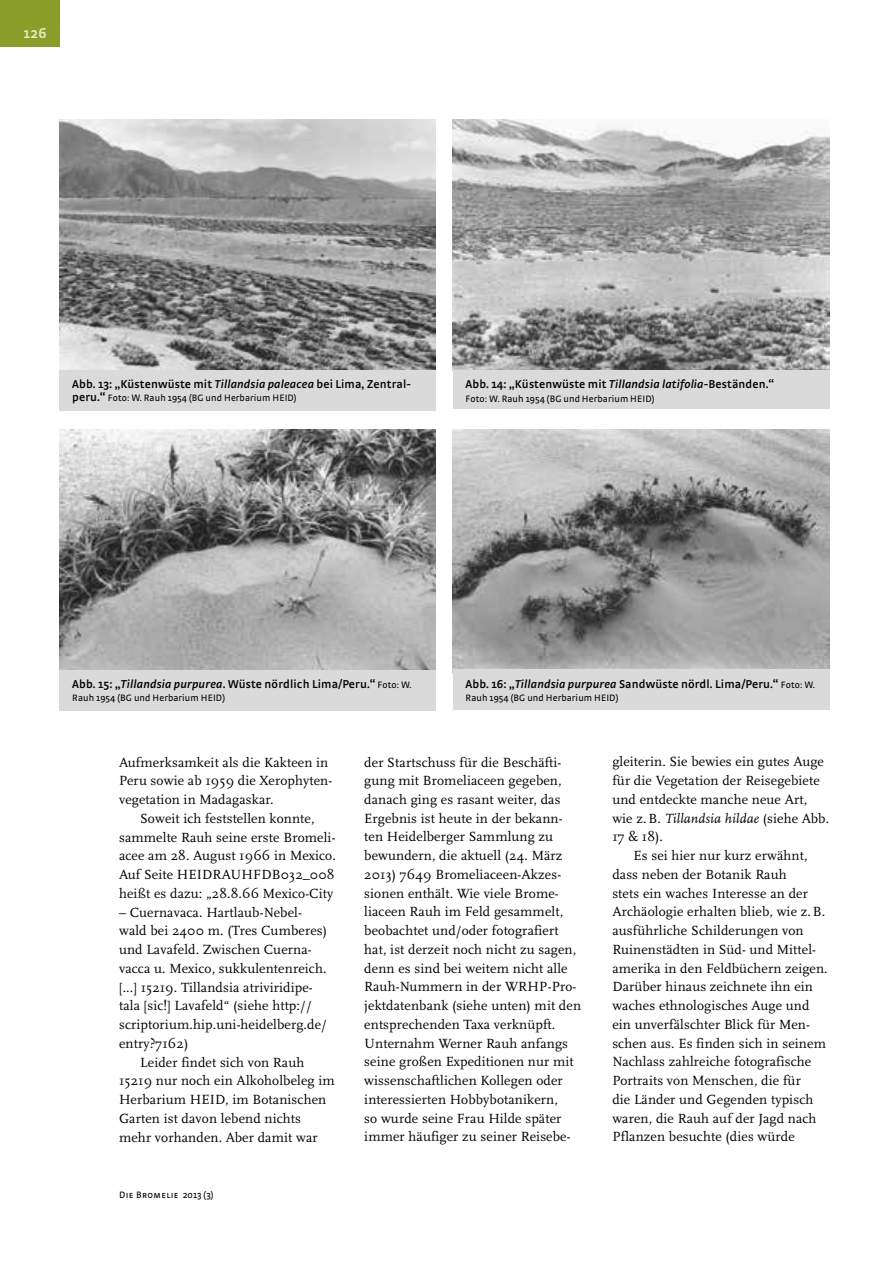
<style>
.page{position:relative;width:893px;height:1263px;background:#fff}
.page>*{position:absolute;margin:0;border:0;box-sizing:border-box;transform-origin:0 0}
.t1{font:600 15px "Strada OT";color:#e7eec6}
.t2{font:13.8px/18.8px "Scala OT";letter-spacing:.01em;color:#000}
.t3{font:600 12px "Strada OT";letter-spacing:.01em;color:#000}
.t4{font:9.75px "Strada OT";letter-spacing:.01em;color:#000}
.t5{font:9.75px "Strada OT";letter-spacing:.04em;color:#000}
.s1{font-style:italic}
.s2{font-weight:600;font-size:12px}
.s3{font-weight:400;font-size:9.75px}
</style>
<div class="page">
<img style="left:60px;top:119px;width:376px;height:251px">
<img style="left:453px;top:119px;width:376px;height:251px">
<img style="left:60px;top:429px;width:376px;height:241px">
<img style="left:453px;top:429px;width:376px;height:241px">
<div style="left:60px;top:370px;width:376px;height:40px;background:#dadada"></div>
<div style="left:60px;top:670px;width:376px;height:40px;background:#dadada"></div>
<div style="left:453px;top:370px;width:376px;height:39px;background:#dadada"></div>
<div style="left:453px;top:670px;width:376px;height:40px;background:#dadada"></div>
<div style="left:0;top:0;width:60px;height:47px;background:#899d28"></div>
<p class="t1" style="left:23px;top:25px;width:25px">126</p>
<p class="t3" style="left:72px;top:377px;width:339px">Abb. 13: „Küstenwüste mit <span class="s1">Tillandsia paleacea</span> bei Lima, Zentral-</p>
<p class="t4" style="left:72px;top:392px;width:226px"><span class="s2">peru.“</span> Foto: W. Rauh 1954 (BG und Herbarium HEID)</p>
<p class="t3" style="left:466px;top:377px;width:310px">Abb. 14: „Küstenwüste mit <span class="s1">Tillandsia latifolia</span>-Beständen.“</p>
<p class="t4" style="left:466px;top:393px;width:191px">Foto: W. Rauh 1954 (BG und Herbarium HEID)</p>
<p class="t3" style="left:72px;top:677px;width:341px">Abb. 15: „<span class="s1">Tillandsia purpurea</span>. Wüste nördlich Lima/Peru.“ <span class="s3">Foto: W.</span></p>
<p class="t4" style="left:72px;top:692px;width:154px">Rauh 1954 (BG und Herbarium HEID)</p>
<p class="t3" style="left:466px;top:677px;width:351px">Abb. 16: „<span class="s1">Tillandsia purpurea</span> Sandwüste nördl. Lima/Peru.“ <span class="s3">Foto: W.</span></p>
<p class="t4" style="left:466px;top:692px;width:154px">Rauh 1954 (BG und Herbarium HEID)</p>
<p class="t2" style="left:119px;top:753px;width:215px">Aufmerksamkeit als die Kakteen in<br>Peru sowie ab 1959 die Xerophyten&shy;vegetation in Madagaskar.</p>
<p class="t2" style="left:119px;top:809px;width:218px;text-align:center">Soweit ich feststellen konnte, sammelte Rauh seine erste Bromeli&shy;acee am 28. August 1966 in Mexico.<br>Auf Seite HEIDRAUHFDB032_008 heißt es dazu: „28.8.66 Mexico-City</p>
<p class="t2" style="left:119px;top:903px;width:184px">– Cuernavaca. Hartlaub-Nebel-</p>
<p class="t2" style="left:119px;top:922px;width:210px">wald bei 2400 m. (Tres Cumberes)</p>
<p class="t2" style="left:119px;top:940px;width:194px">und Lavafeld. Zwischen Cuerna-</p>
<p class="t2" style="left:119px;top:959px;width:209px">vacca u. Mexico, sukkulentenreich.</p>
<p class="t2" style="left:119px;top:978px;width:195px">[...] 15219. Tillandsia atriviridipe-</p>
<p class="t2" style="left:119px;top:997px;width:194px">tala [sic!] Lavafeld“ (siehe http://</p>
<p class="t2" style="left:119px;top:1015px;width:209px">scriptorium.hip.uni-heidelberg.de/</p>
<p class="t2" style="left:119px;top:1034px;width:71px">entry?7162)</p>
<p class="t2" style="left:140px;top:1053px;width:165px">Leider findet sich von Rauh</p>
<p class="t2" style="left:119px;top:1072px;width:217px">15219 nur noch ein Alkoholbeleg im</p>
<p class="t2" style="left:119px;top:1090px;width:209px">Herbarium HEID, im Botanischen</p>
<p class="t2" style="left:119px;top:1109px;width:183px">Garten ist davon lebend nichts</p>
<p class="t2" style="left:119px;top:1128px;width:200px">mehr vorhanden. Aber damit war</p>
<p class="t5" style="left:119px;top:1189px;width:96px">Die Bromelie 2013 (3)</p>
<p class="t2" style="left:364px;top:753px;width:218px">der Startschuss für die Beschäfti&shy;gung mit Bromeliaceen gegeben, danach ging es rasant weiter, das Ergebnis ist heute in der bekann&shy;ten Heidelberger Sammlung zu bewundern, die aktuell (24. März 2013) 7649 Bromeliaceen-Akzes&shy;sionen enthält. Wie viele Brome&shy;liaceen Rauh im Feld gesammelt, beobachtet und/oder fotografiert hat, ist derzeit noch nicht zu sagen, denn es sind bei weitem nicht alle Rauh-Nummern in der WRHP-Pro&shy;jektdatenbank (siehe unten) mit den entsprechenden Taxa verknüpft.<br>Unternahm Werner Rauh anfangs seine großen Expeditionen nur mit wissenschaftlichen Kollegen oder interessierten Hobbybotanikern,<br>so wurde seine Frau Hilde später immer häufiger zu seiner Reisebe-</p>
<p class="t2" style="left:612px;top:753px;width:213px">gleiterin. Sie bewies ein gutes Auge</p>
<p class="t2" style="left:612px;top:772px;width:209px">für die Vegetation der Reisegebiete</p>
<p class="t2" style="left:612px;top:790px;width:197px">und entdeckte manche neue Art,</p>
<p class="t2" style="left:612px;top:809px;width:218px">wie z.B. <span class="s1">Tillandsia hildae</span> (siehe Abb.</p>
<p class="t2" style="left:612px;top:828px;width:52px">17 &amp; 18).</p>
<p class="t2" style="left:634px;top:847px;width:175px">Es sei hier nur kurz erwähnt,</p>
<p class="t2" style="left:612px;top:865px;width:176px">dass neben der Botanik Rauh</p>
<p class="t2" style="left:612px;top:884px;width:197px">stets ein waches Interesse an der</p>
<p class="t2" style="left:612px;top:903px;width:215px">Archäologie erhalten blieb, wie z.B.</p>
<p class="t2" style="left:612px;top:921px;width:193px">ausführliche Schilderungen von</p>
<p class="t2" style="left:612px;top:940px;width:205px">Ruinenstädten in Süd- und Mittel-</p>
<p class="t2" style="left:612px;top:959px;width:217px">amerika in den Feldbüchern zeigen.</p>
<p class="t2" style="left:612px;top:978px;width:202px">Darüber hinaus zeichnete ihn ein</p>
<p class="t2" style="left:612px;top:996px;width:199px">waches ethnologisches Auge und</p>
<p class="t2" style="left:612px;top:1015px;width:199px">ein unverfälschter Blick für Men-</p>
<p class="t2" style="left:612px;top:1034px;width:215px">schen aus. Es finden sich in seinem</p>
<p class="t2" style="left:612px;top:1053px;width:200px">Nachlass zahlreiche fotografische</p>
<p class="t2" style="left:612px;top:1071px;width:190px">Portraits von Menschen, die für</p>
<p class="t2" style="left:612px;top:1090px;width:202px">die Länder und Gegenden typisch</p>
<p class="t2" style="left:612px;top:1109px;width:206px">waren, die Rauh auf der Jagd nach</p>
<p class="t2" style="left:612px;top:1128px;width:184px">Pflanzen besuchte (dies würde</p>
</div>
